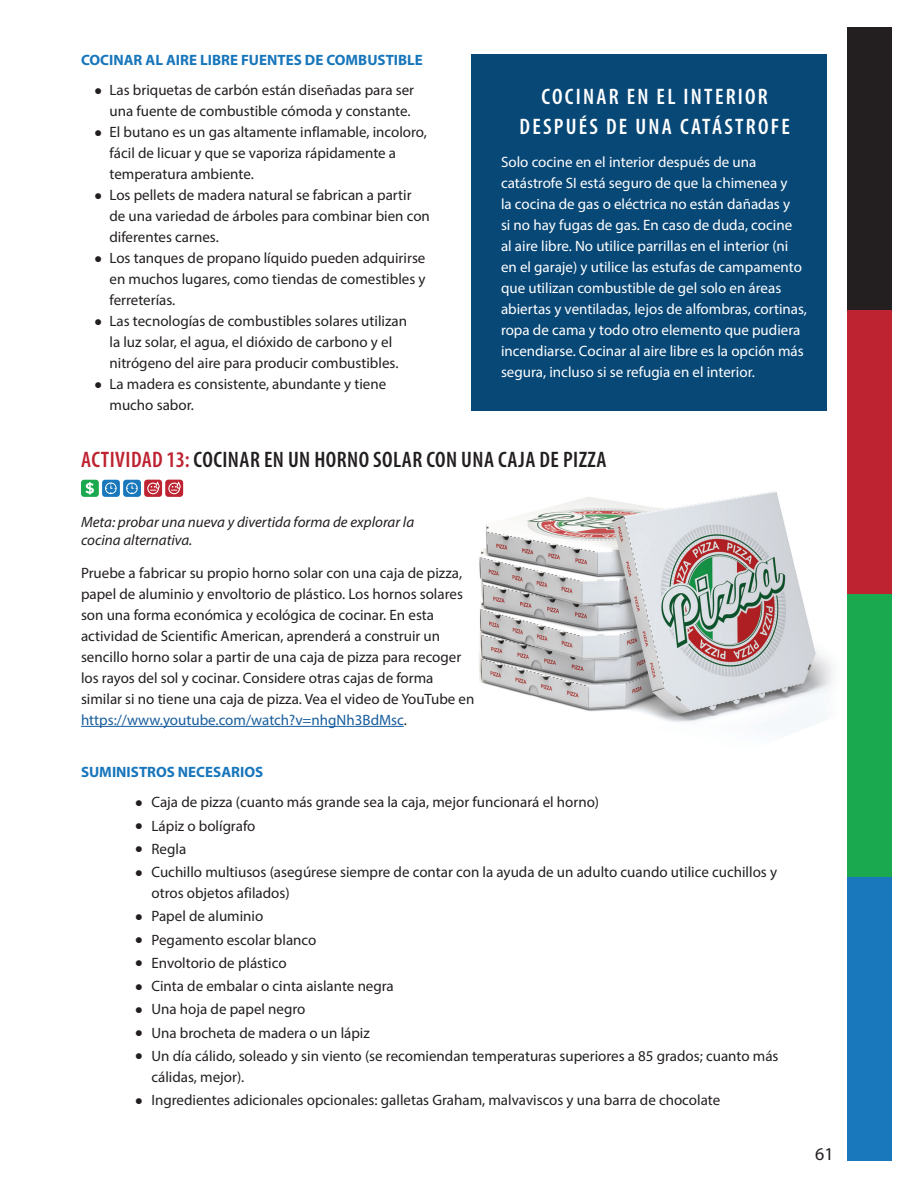
<style>
.page{position:relative;width:918px;height:1188px;background:#fff}
.page>*{position:absolute;margin:0;border:0;box-sizing:border-box;transform-origin:0 0}
.Body_12_A_0_8{font:600 condensed 22.5px "Myriad Pro";letter-spacing:.02em;color:#231f20}
.Body_12_A_0_8-2{font:600 condensed 22.5px/30px "Myriad Pro";letter-spacing:.1em;color:#fff;text-align:center}
.t1{font:18px "Myriad Pro";color:#231f20}
.Body_12_A_0_8-3{font:15px/21px "Myriad Pro";color:#231f20}
.Body_12_A_0_8-4{font:15px/21px "Myriad Pro";color:#fff}
.Body_12_A_0_8-5{font:italic 15px/18px "Myriad Pro";color:#231f20}
.Blue_Subhead_12_A_4_10{font:700 15px "Myriad Pro";color:#1876bb}
.s1{font-weight:700;font-size:22.5px}
.s2{color:#be2331}
.s3{color:#175d9e}
</style>
<div class="page">
<div style="left:848px;top:27px;width:44px;height:283px;background:#231f20"></div>
<div style="left:848px;top:310px;width:44px;height:284px;background:#be2331"></div>
<div style="left:848px;top:594px;width:44px;height:284px;background:#1aa94f"></div>
<div style="left:848px;top:878px;width:44px;height:283px;background:#1978bb"></div>
<div style="left:471px;top:54px;width:355px;height:357px;background:#084877"></div>
<img style="left:479px;top:491px;width:354px;height:237px">
<hr style="left:81px;top:726px;width:323px;height:1px;background:#175d9e">
<div style="left:81px;top:480px;width:18px;height:17px;background:#1aa94f;border-radius:3px"></div>
<svg style="left:85px;top:482px;width:9px;height:13px"></svg>
<div style="left:123px;top:480px;width:18px;height:17px;background:#1978bb;border-radius:3px"></div>
<svg style="left:126px;top:482px;width:12px;height:12px"></svg>
<div style="left:102px;top:480px;width:18px;height:17px;background:#1978bb;border-radius:3px"></div>
<svg style="left:105px;top:482px;width:12px;height:12px"></svg>
<div style="left:144px;top:480px;width:18px;height:17px;background:#be2331;border-radius:3px"></div>
<svg style="left:147px;top:481px;width:13px;height:13px"></svg>
<div style="left:165px;top:480px;width:18px;height:17px;background:#be2331;border-radius:3px"></div>
<svg style="left:168px;top:481px;width:13px;height:13px"></svg>
<p class="Blue_Subhead_12_A_4_10" style="left:81px;top:50px;width:343px">COCINAR AL AIRE LIBRE FUENTES DE COMBUSTIBLE</p>
<p class="Body_12_A_0_8-3" style="left:94px;top:79px;width:321px;text-align:right"><span class="s1">•</span> Las briquetas de carbón están diseñadas para ser una fuente de combustible cómoda y constante.</p>
<p class="Body_12_A_0_8-3" style="left:110px;top:121px;width:319px;text-indent:-15px"><span class="s1">•</span> El butano es un gas altamente inflamable, incoloro, fácil de licuar y que se vaporiza rápidamente a temperatura ambiente.</p>
<p class="Body_12_A_0_8-3" style="left:110px;top:184px;width:322px;text-indent:-15px"><span class="s1">•</span> Los pellets de madera natural se fabrican a partir de una variedad de árboles para combinar bien con diferentes carnes.</p>
<p class="Body_12_A_0_8-3" style="left:110px;top:247px;width:318px;text-align:justify;text-indent:-15px"><span class="s1">•</span> Los tanques de propano líquido pueden adquirirse en muchos lugares, como tiendas de comestibles y ferreterías.</p>
<p class="Body_12_A_0_8-3" style="left:94px;top:310px;width:314px;text-align:center"><span class="s1">•</span> Las tecnologías de combustibles solares utilizan la luz solar, el agua, el dióxido de carbono y el nitrógeno del aire para producir combustibles.</p>
<p class="Body_12_A_0_8-3" style="left:110px;top:373px;width:278px;text-indent:-15px"><span class="s1">•</span> La madera es consistente, abundante y tiene mucho sabor.</p>
<p class="Body_12_A_0_8-2" style="left:520px;top:82px;width:272px">COCINAR EN EL INTERIOR<br>DESPUÉS DE UNA CATÁSTROFE</p>
<p class="Body_12_A_0_8-4" style="left:501px;top:152px;width:308px">Solo cocine en el interior después de una catástrofe SI está seguro de que la chimenea y<br>la cocina de gas o eléctrica no están dañadas y<br>si no hay fugas de gas. En caso de duda, cocine<br>al aire libre. No utilice parrillas en el interior (ni en el garaje) y utilice las estufas de campamento que utilizan combustible de gel solo en áreas abiertas y ventiladas, lejos de alfombras, cortinas, ropa de cama y todo otro elemento que pudiera incendiarse. Cocinar al aire libre es la opción más segura, incluso si se refugia en el interior.</p>
<p class="Body_12_A_0_8" style="left:81px;top:447px;width:527px"><span class="s2">ACTIVIDAD 13:</span> COCINAR EN UN HORNO SOLAR CON UNA CAJA DE PIZZA</p>
<p class="Body_12_A_0_8-5" style="left:81px;top:513px;width:335px">Meta: probar una nueva y divertida forma de explorar la cocina alternativa.</p>
<p class="Body_12_A_0_8-3" style="left:81px;top:562px;width:395px">Pruebe a fabricar su propio horno solar con una caja de pizza, papel de aluminio y envoltorio de plástico. Los hornos solares son una forma económica y ecológica de cocinar. En esta actividad de Scientific American, aprenderá a construir un sencillo horno solar a partir de una caja de pizza para recoger los rayos del sol y cocinar. Considere otras cajas de forma similar si no tiene una caja de pizza. Vea el video de YouTube en <span class="s3">https://www.youtube.com/watch?v=nhgNh3BdMsc</span>.</p>
<p class="Blue_Subhead_12_A_4_10" style="left:81px;top:763px;width:184px">SUMINISTROS NECESARIOS</p>
<p class="Body_12_A_0_8-3" style="left:135px;top:792px;width:466px"><span class="s1">•</span> Caja de pizza (cuanto más grande sea la caja, mejor funcionará el horno)</p>
<p class="Body_12_A_0_8-3" style="left:135px;top:815px;width:122px"><span class="s1">•</span> Lápiz o bolígrafo</p>
<p class="Body_12_A_0_8-3" style="left:135px;top:838px;width:53px"><span class="s1">•</span> Regla</p>
<p class="Body_12_A_0_8-3" style="left:152px;top:861px;width:627px;text-indent:-16px"><span class="s1">•</span> Cuchillo multiusos (asegúrese siempre de contar con la ayuda de un adulto cuando utilice cuchillos y otros objetos afilados)</p>
<p class="Body_12_A_0_8-3" style="left:135px;top:906px;width:130px"><span class="s1">•</span> Papel de aluminio</p>
<p class="Body_12_A_0_8-3" style="left:135px;top:929px;width:183px"><span class="s1">•</span> Pegamento escolar blanco</p>
<p class="Body_12_A_0_8-3" style="left:135px;top:952px;width:153px"><span class="s1">•</span> Envoltorio de plástico</p>
<p class="Body_12_A_0_8-3" style="left:135px;top:975px;width:260px"><span class="s1">•</span> Cinta de embalar o cinta aislante negra</p>
<p class="Body_12_A_0_8-3" style="left:135px;top:999px;width:172px"><span class="s1">•</span> Una hoja de papel negro</p>
<p class="Body_12_A_0_8-3" style="left:135px;top:1022px;width:236px"><span class="s1">•</span> Una brocheta de madera o un lápiz</p>
<p class="Body_12_A_0_8-3" style="left:152px;top:1045px;width:629px;text-indent:-16px"><span class="s1">•</span> Un día cálido, soleado y sin viento (se recomiendan temperaturas superiores a 85 grados; cuanto más cálidas, mejor).</p>
<p class="Body_12_A_0_8-3" style="left:135px;top:1089px;width:587px"><span class="s1">•</span> Ingredientes adicionales opcionales: galletas Graham, malvaviscos y una barra de chocolate</p>
<p class="t1" style="left:815px;top:1143px;width:20px">61</p>
</div>
